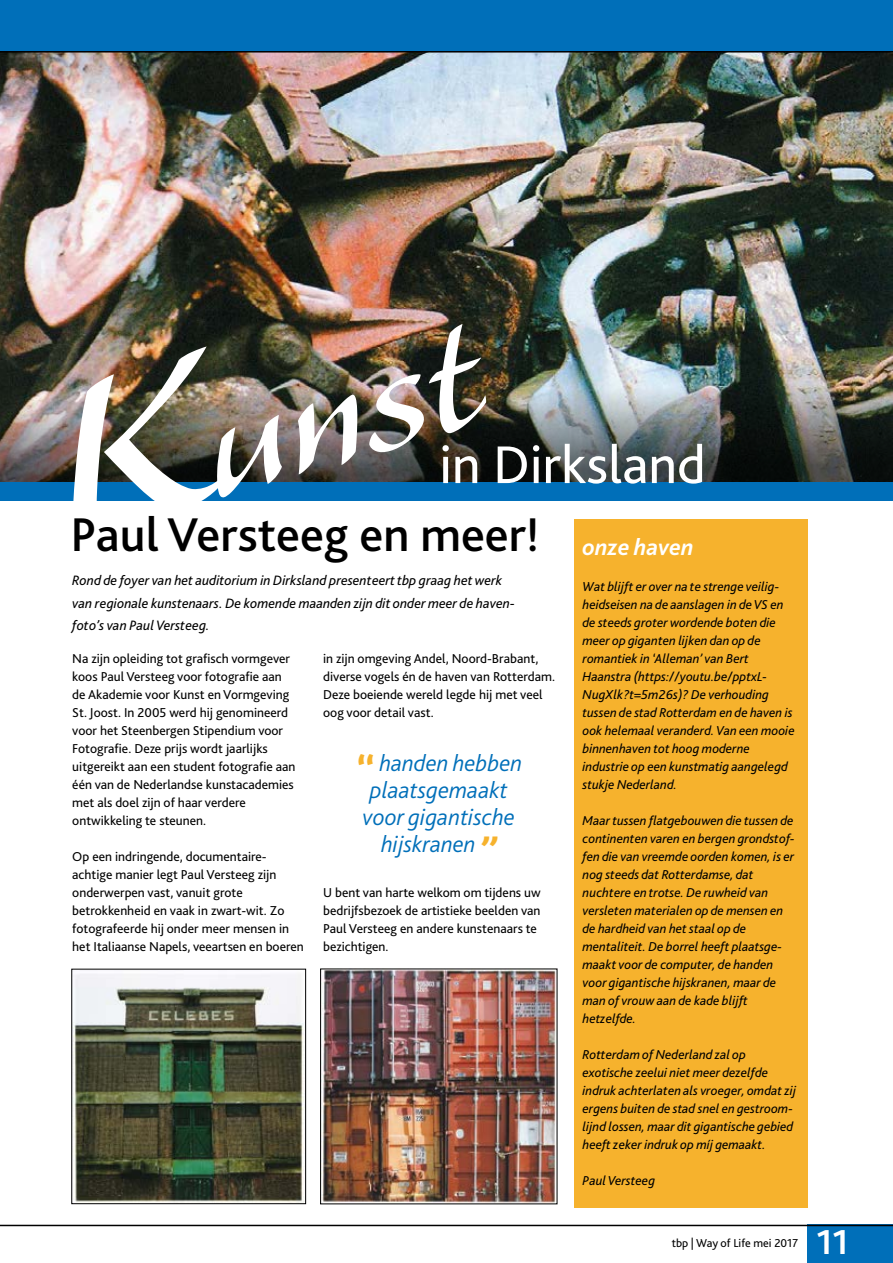
<style>
.page{position:relative;width:893px;height:1263px;background:#fff}
.page>*{position:absolute;margin:0;border:0;box-sizing:border-box;transform-origin:0 0}
.t1{font:55.5px "Bliss 2";color:#fff}
.t2{font:500 49.5px "Bliss 2";color:#000}
.t3{font:700 36px "Bliss 2";color:#fff}
.t4{font:italic 300 24px/27px "Bliss 2";color:#006fb9;text-align:center}
.t5{font:italic 700 24px "Bliss 2";color:#fff}
.t6{font:italic 14.25px/22.5px "Bliss 2";color:#000}
.t7{font:italic 13.5px/18px "Bliss 2";color:#000}
.t8{font:13.5px/18px "Bliss 2";color:#000}
.t9{font:12px "Bliss 2";color:#000}
.s1{font-weight:800;font-size:37.5px;color:#f6b22d}
.s2{font-weight:800;font-size:36px;color:#f6b22d}
</style>
<div class="page">
<img style="left:0;top:53px;width:893px;height:328px">
<div style="left:808px;top:1225px;width:85px;height:38px;background:#006fb9"></div>
<hr style="left:0;top:1225px;width:893px;height:1px;background:#000">
<div style="left:0;top:0;width:893px;height:51px;background:#006fb9"></div>
<img style="left:0;top:381px;width:893px;height:101px">
<div style="left:0;top:482px;width:893px;height:18px;background:#006fb9"></div>
<img style="left:72px;top:346px;width:210px;height:155px">
<img style="left:298px;top:394px;width:59px;height:80px">
<img style="left:369px;top:324px;width:117px;height:129px">
<img style="left:322px;top:971px;width:233px;height:231px">
<img style="left:74px;top:974px;width:230px;height:228px">
<div style="left:72px;top:969px;width:234px;height:235px;border:1px solid #000"></div>
<hr style="left:0;top:51px;width:893px;height:2px;background:#000">
<div style="left:574px;top:519px;width:234px;height:688px;background:#f6b22d"></div>
<h1 class="t1" style="left:439px;top:430px;width:268px">in Dirksland</h1>
<h2 class="t2" style="left:71px;top:504px;width:470px">Paul Versteeg en meer!</h2>
<p class="t6" style="left:72px;top:569px;width:444px">Rond de foyer van het auditorium in Dirksland presenteert tbp graag het werk van regionale kunstenaars. De komende maanden zijn dit onder meer de haven&shy;foto’s van Paul Versteeg.</p>
<p class="t8" style="left:72px;top:649px;width:225px">Na zijn opleiding tot grafisch vormgever koos Paul Versteeg voor fotografie aan de Akademie voor Kunst en Vormgeving St. Joost. In 2005 werd hij genomineerd voor het Steenbergen Stipendium voor Fotografie. Deze prijs wordt jaarlijks uitgereikt aan een student fotografie aan één van de Nederlandse kunstacademies met als doel zijn of haar verdere ontwikkeling te steunen.</p>
<p class="t8" style="left:72px;top:847px;width:233px">Op een indringende, documentaire&shy;achtige manier legt Paul Versteeg zijn onderwerpen vast, vanuit grote betrokkenheid en vaak in zwart-wit. Zo fotografeerde hij onder meer mensen in het Italiaanse Napels, veeartsen en boeren</p>
<p class="t8" style="left:323px;top:649px;width:233px">in zijn omgeving Andel, Noord-Brabant, diverse vogels én de haven van Rotterdam.<br>Deze boeiende wereld legde hij met veel oog voor detail vast.</p>
<h3 class="t4" style="left:355px;top:748px;width:168px"><span class="s1">“</span> handen hebben plaatsgemaakt voor gigantische hijskranen <span class="s2">”</span></h3>
<p class="t8" style="left:323px;top:883px;width:219px">U bent van harte welkom om tijdens uw bedrijfsbezoek de artistieke beelden van<br>Paul Versteeg en andere kunstenaars te bezichtigen.</p>
<h3 class="t5" style="left:583px;top:532px;width:113px">onze haven</h3>
<p class="t7" style="left:583px;top:577px;width:214px">Wat blijft er over na te strenge veilig&shy;heidseisen na de aanslagen in de VS en de steeds groter wordende boten die meer op giganten lijken dan op de romantiek in ‘Alleman’ van Bert Haanstra (https://youtu.be/pptxL-NugXlk?t=5m26s)? De verhouding tussen de stad Rotterdam en de haven is ook helemaal veranderd. Van een mooie binnenhaven tot hoog moderne industrie op een kunstmatig aangelegd stukje Nederland.</p>
<p class="t7" style="left:583px;top:811px;width:214px">Maar tussen flatgebouwen die tussen de continenten varen en bergen grondstof&shy;fen die van vreemde oorden komen, is er nog steeds dat Rotterdamse, dat nuchtere en trotse. De ruwheid van versleten materialen op de mensen en de hardheid van het staal op de mentaliteit. De borrel heeft plaatsge&shy;maakt voor de computer, de handen voor gigantische hijskranen, maar de man of vrouw aan de kade blijft hetzelfde.</p>
<p class="t7" style="left:583px;top:1045px;width:215px">Rotterdam of Nederland zal op exotische zeelui niet meer dezelfde indruk achterlaten als vroeger, omdat zij ergens buiten de stad snel en gestroom&shy;lijnd lossen, maar dit gigantische gebied heeft zeker indruk op míj gemaakt.</p>
<p class="t7" style="left:583px;top:1171px;width:74px">Paul Versteeg</p>
<p class="t9" style="left:672px;top:1235px;width:128px">tbp | Way of Life mei 2017</p>
<h3 class="t3" style="left:816px;top:1220px;width:34px">11</h3>
</div>
